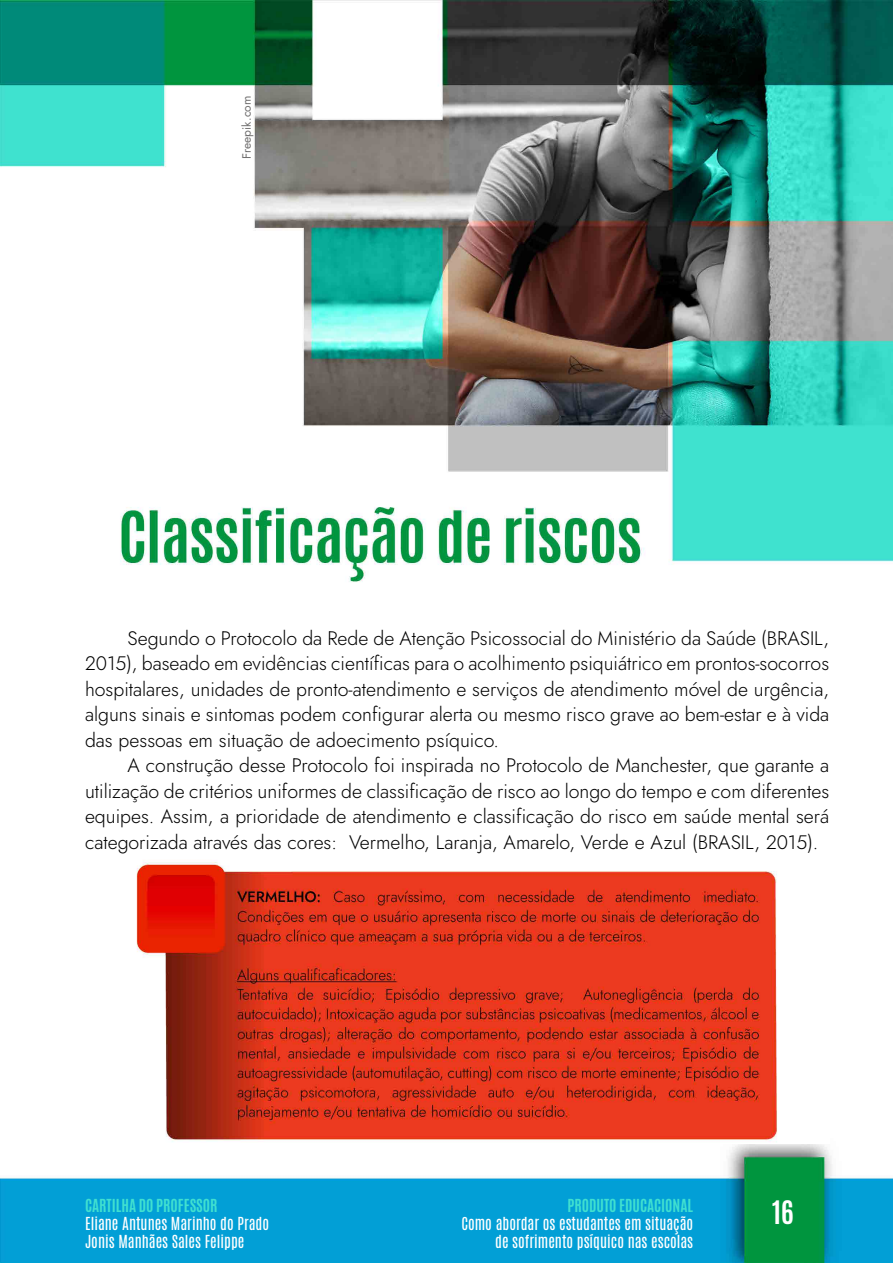
<style>
.page{position:relative;width:893px;height:1263px;background:#fff}
.page>*{position:absolute;margin:0;border:0;box-sizing:border-box;transform-origin:0 0}
.t1{font:700 27px "Antonio";color:#fff}
.t2{font:300 19.5px/25.5px "Jost";color:#000;text-align:justify}
.t3{font:15px/18px "Antonio";color:#fff}
.t4{font:700 15px "Antonio";color:#40e0d0}
.t5{font:12px "Jost";color:#706f6f}
</style>
<div class="page">
<img style="left:0;top:0;width:893px;height:1263px">
<img style="left:85px;top:856px;width:744px;height:288px">
<p class="t5" style="left:239px;top:159px;width:64px;rotate:-90deg">Freepik.com</p>
<p class="t2" style="left:85px;top:625px;width:746px;text-indent:43px">Segundo o Protocolo da Rede de Atenção Psicossocial do Ministério da Saúde (BRASIL, 2015), baseado em evidências científicas para o acolhimento psiquiátrico em prontos-socorros hospitalares, unidades de pronto-atendimento e serviços de atendimento móvel de urgência, alguns sinais e sintomas podem configurar alerta ou mesmo risco grave ao bem-estar e à vida das pessoas em situação de adoecimento psíquico.</p>
<p class="t2" style="left:85px;top:753px;width:746px;text-indent:43px">A construção desse Protocolo foi inspirada no Protocolo de Manchester, que garante a utilização de critérios uniformes de classificação de risco ao longo do tempo e com diferentes equipes. Assim, a prioridade de atendimento e classificação do risco em saúde mental será categorizada através das cores: Vermelho, Laranja, Amarelo, Verde e Azul (BRASIL, 2015).</p>
<p class="t4" style="left:85px;top:1194px;width:134px">CARTILHA DO PROFESSOR</p>
<p class="t3" style="left:85px;top:1215px;width:186px">Eliane Antunes Marinho do Prado<br>Jonis Manhães Sales Felippe</p>
<p class="t4" style="left:568px;top:1194px;width:127px">PRODUTO EDUCACIONAL</p>
<p class="t3" style="left:461px;top:1215px;width:233px;text-align:right">Como abordar os estudantes em situação de sofrimento psíquico nas escolas</p>
<h1 class="t1" style="left:772px;top:1192px;width:23px">16</h1>
</div>
